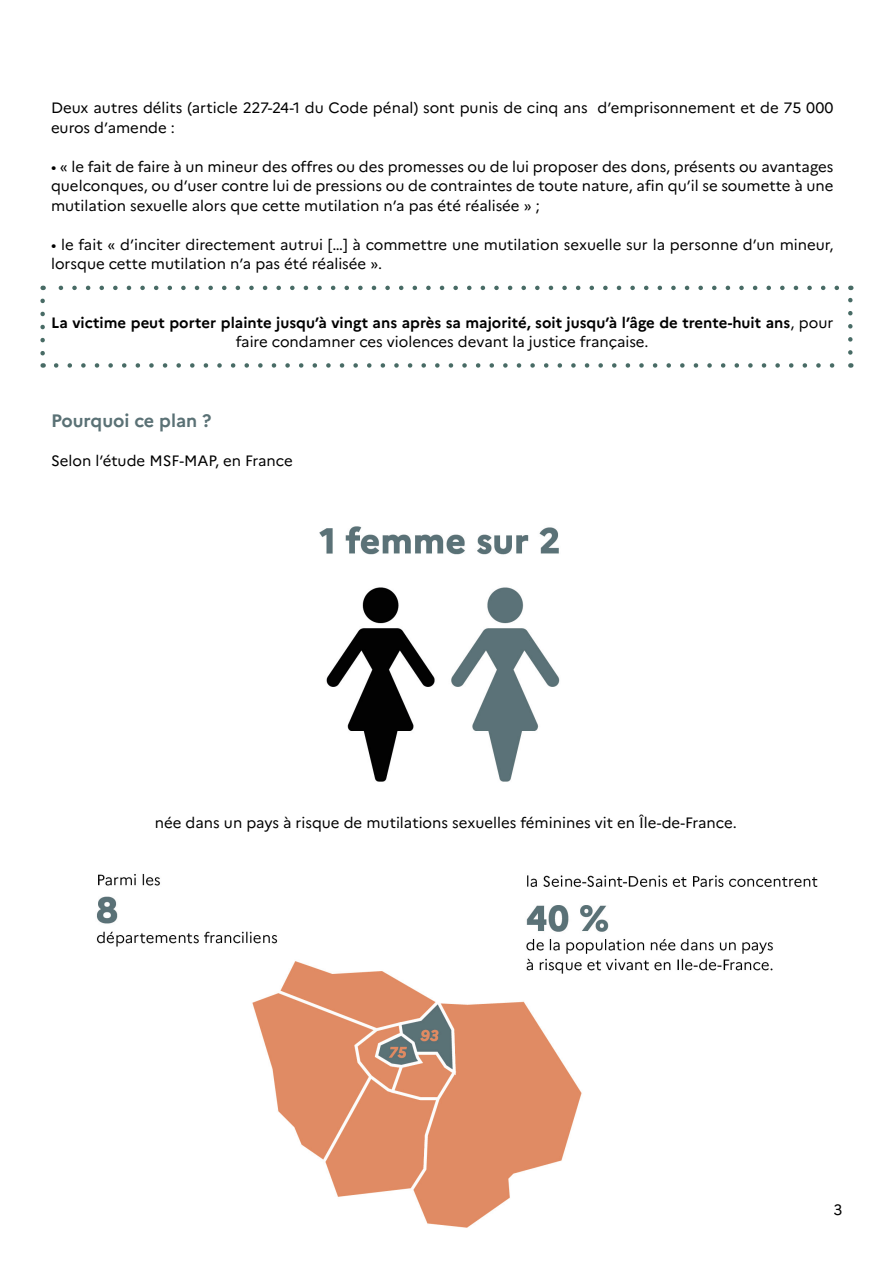
<style>
.page{position:relative;width:893px;height:1263px;background:#fff}
.page>*{position:absolute;margin:0;border:0;box-sizing:border-box;transform-origin:0 0}
.t1{font:700 18px "Marianne";color:#5a7175}
.t2{font:15px/19.5px "Marianne";color:#000}
.t3{font:700 15px/19.5px "Marianne";color:#000;text-align:center}
.s1{font-weight:400}
</style>
<div class="page">
<svg style="left:56px;top:363px;width:779px;height:5px"></svg>
<svg style="left:40px;top:301px;width:5px;height:67px"></svg>
<svg style="left:848px;top:286px;width:5px;height:66px"></svg>
<svg style="left:43px;top:286px;width:794px;height:4px"></svg>
<img style="left:319px;top:526px;width:241px;height:256px">
<img style="left:96px;top:874px;width:722px;height:354px">
<p class="t2" style="left:51px;top:98px;width:784px">Deux autres délits (article 227-24-1 du Code pénal) sont punis de cinq ans d’emprisonnement et de 75 000 euros d’amende :</p>
<p class="t2" style="left:51px;top:157px;width:784px;text-align:justify">• « le fait de faire à un mineur des offres ou des promesses ou de lui proposer des dons, présents ou avantages quelconques, ou d’user contre lui de pressions ou de contraintes de toute nature, afin qu’il se soumette à une mutilation sexuelle alors que cette mutilation n’a pas été réalisée » ;</p>
<p class="t2" style="left:51px;top:235px;width:784px">• le fait « d’inciter directement autrui […] à commettre une mutilation sexuelle sur la personne d’un mineur, lorsque cette mutilation n’a pas été réalisée ».</p>
<p class="t3" style="left:51px;top:313px;width:784px">La victime peut porter plainte jusqu’à vingt ans après sa majorité, soit jusqu’à l’âge de trente-huit ans<span class="s1">, pour faire condamner ces violences devant la justice française.</span></p>
<p class="t1" style="left:51px;top:410px;width:162px">Pourquoi ce plan ?</p>
<p class="t2" style="left:51px;top:451px;width:243px">Selon l’étude MSF-MAP, en France</p>
<p class="t2" style="left:155px;top:813px;width:583px">née dans un pays à risque de mutilations sexuelles féminines vit en Île-de-France.</p>
<p class="t2" style="left:833px;top:1199px;width:10px">3</p>
</div>
